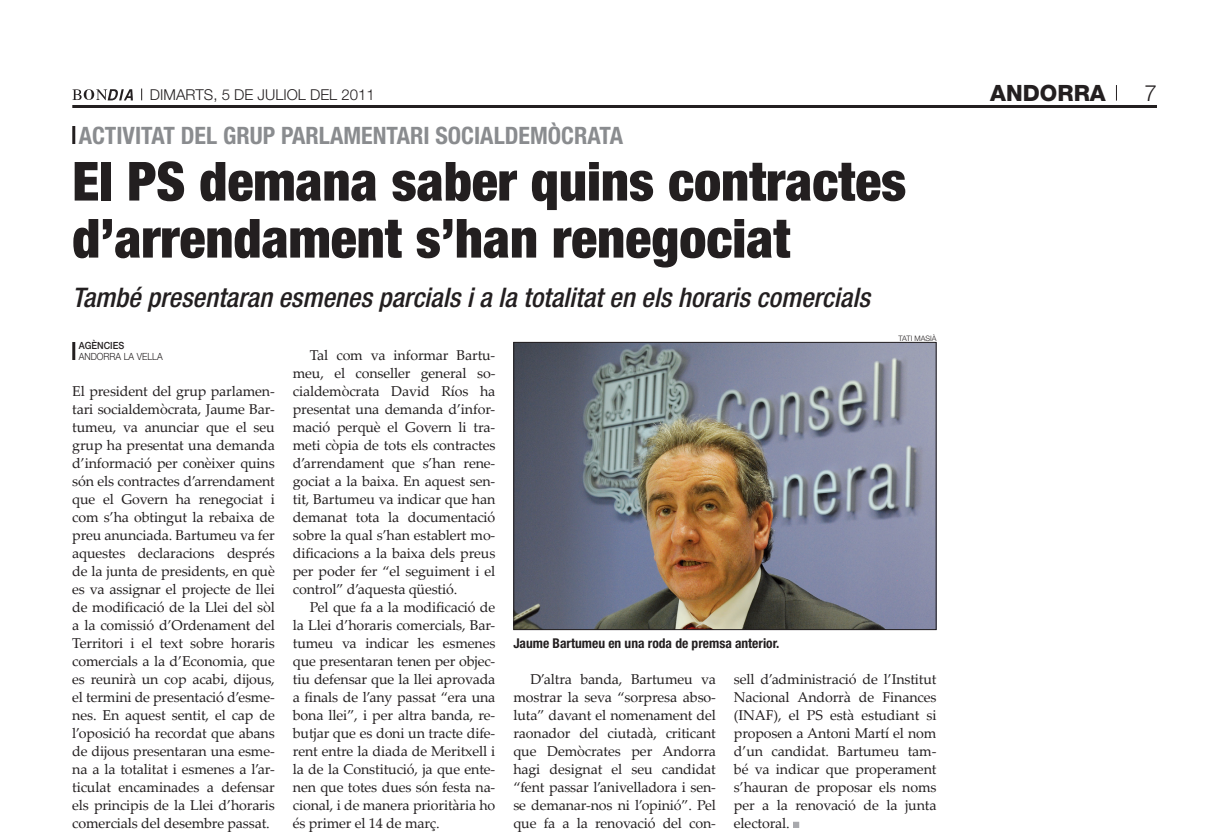
<style>
.page{position:relative;width:1229px;height:840px;background:#fff}
.page>*{position:absolute;margin:0;border:0;box-sizing:border-box;transform-origin:0 0}
.t1{font:900 condensed 54px/57px "Helvetica Neue LT Std";color:#231f20}
.t2{font:italic 500 condensed 27px "Helvetica Neue LT Std";color:#231f20}
.t3{font:700 condensed 24px "Helvetica Neue LT Std";color:#8a8c8f}
.t4{font:800 22.5px "Helvetica Neue LT Std";color:#231f20}
.t5{font:300 22.5px "Helvetica Neue LT Std";color:#231f20}
.t6{font:300 15px "Helvetica Neue LT Std";color:#231f20}
.t7{font:14.25px/18px "Palatino Linotype";letter-spacing:-.01em;color:#231f20;text-align:justify}
.t8{font:700 condensed 13.5px "Helvetica Neue LT Std";color:#231f20}
.t9{font:300 9.9px/10.5px "Helvetica Neue LT Std";color:#231f20;scale:.91 1}
.t10{font:300 7.5px "Helvetica Neue LT Std";color:#231f20}
.s1{font-weight:500}
</style>
<div class="page">
<hr style="left:72px;top:105px;width:1085px;height:3px;background:#231f20">
<svg style="left:1116px;top:85px;width:1px;height:16px"></svg>
<svg style="left:72px;top:89px;width:61px;height:11px"></svg>
<svg style="left:793px;top:822px;width:6px;height:6px"></svg>
<img style="left:515px;top:344px;width:419px;height:284px">
<div style="left:513px;top:342px;width:423px;height:288px;border:1px solid #231f20"></div>
<hr style="left:72px;top:342px;width:3px;height:18px;background:#231f20">
<hr style="left:72px;top:126px;width:3px;height:18px;background:#231f20">
<p class="t6" style="left:150px;top:85px;width:226px">DIMARTS, 5 DE JULIOL DEL 2011</p>
<p class="t4" style="left:990px;top:80px;width:117px">ANDORRA</p>
<p class="t5" style="left:1144px;top:79px;width:14px">7</p>
<p class="t3" style="left:79px;top:121px;width:546px">activitat del grup parlamentari socialdemòcrata</p>
<p class="t1" style="left:72px;top:152px;width:835px">El PS demana saber quins contractes d’arrendament s’han renegociat</p>
<p class="t2" style="left:72px;top:282px;width:799px">També presentaran esmenes parcials i a la totalitat en els horaris comercials</p>
<p class="t9" style="left:79px;top:340px;width:94px"><span class="s1">AGÈNCIES<br></span>ANDORRA LA VELLA</p>
<p class="t10" style="left:898px;top:333px;width:39px">TATI MASIÀ</p>
<p class="t7" style="left:310px;top:346px;width:187px">Tal com va informar Bartu-</p>
<p class="t7" style="left:293px;top:364px;width:204px">meu, el conseller general so-</p>
<p class="t7" style="left:293px;top:382px;width:204px">cialdemòcrata David Ríos ha</p>
<p class="t7" style="left:293px;top:400px;width:204px">presentat una demanda d’infor-</p>
<p class="t7" style="left:293px;top:418px;width:204px">mació perquè el Govern li tra-</p>
<p class="t7" style="left:293px;top:436px;width:204px">meti còpia de tots els contractes</p>
<p class="t7" style="left:293px;top:454px;width:204px">d’arrendament que s’han rene-</p>
<p class="t7" style="left:293px;top:472px;width:204px">gociat a la baixa. En aquest sen-</p>
<p class="t7" style="left:293px;top:490px;width:204px">tit, Bartumeu va indicar que han</p>
<p class="t7" style="left:293px;top:508px;width:204px">demanat tota la documentació</p>
<p class="t7" style="left:293px;top:526px;width:204px">sobre la qual s’han establert mo-</p>
<p class="t7" style="left:293px;top:544px;width:204px">dificacions a la baixa dels preus</p>
<p class="t7" style="left:293px;top:562px;width:204px">per poder fer “el seguiment i el</p>
<p class="t7" style="left:293px;top:580px;width:166px">control” d’aquesta qüestió.</p>
<p class="t7" style="left:310px;top:598px;width:187px">Pel que fa a la modificació de</p>
<p class="t7" style="left:293px;top:616px;width:204px">la Llei d’horaris comercials, Bar-</p>
<p class="t7" style="left:293px;top:634px;width:204px">tumeu va indicar les esmenes</p>
<p class="t7" style="left:293px;top:652px;width:204px">que presentaran tenen per objec-</p>
<p class="t7" style="left:293px;top:670px;width:204px">tiu defensar que la llei aprovada</p>
<p class="t7" style="left:293px;top:688px;width:204px">a finals de l’any passat “era una</p>
<p class="t7" style="left:293px;top:706px;width:204px">bona llei”, i per altra banda, re-</p>
<p class="t7" style="left:293px;top:724px;width:204px">butjar que es doni un tracte dife-</p>
<p class="t7" style="left:293px;top:741px;width:204px">rent entre la diada de Meritxell i</p>
<p class="t7" style="left:293px;top:759px;width:204px">la de la Constitució, ja que ente-</p>
<p class="t7" style="left:293px;top:777px;width:204px">nen que totes dues són festa na-</p>
<p class="t7" style="left:293px;top:795px;width:204px">cional, i de manera prioritària ho</p>
<p class="t7" style="left:293px;top:813px;width:148px">és primer el 14 de març.</p>
<p class="t7" style="left:72px;top:382px;width:204px">El president del grup parlamen&shy;tari socialdemòcrata, Jaume Bar&shy;tumeu, va anunciar que el seu grup ha presentat una demanda d’informació per conèixer quins són els contractes d’arrendament que el Govern ha renegociat i com s’ha obtingut la rebaixa de preu anunciada. Bartumeu va fer aquestes declaracions després de la junta de presidents, en què es va assignar el projecte de llei de modificació de la Llei del sòl a la comissió d’Ordenament del Territori i el text sobre horaris comercials a la d’Economia, que es reunirà un cop acabi, dijous, el termini de presentació d’esme&shy;nes. En aquest sentit, el cap de l’oposició ha recordat que abans de dijous presentaran una esme&shy;na a la totalitat i esmenes a l’ar&shy;ticulat encaminades a defensar els principis de la Llei d’horaris comercials del desembre passat.</p>
<p class="t8" style="left:513px;top:635px;width:268px">Jaume Bartumeu en una roda de premsa anterior.</p>
<p class="t7" style="left:513px;top:669px;width:204px;text-indent:17px">D’altra banda, Bartumeu va mostrar la seva “sorpresa abso&shy;luta” davant el nomenament del raonador del ciutadà, criticant que Demòcrates per Andorra hagi designat el seu candidat “fent passar l’anivelladora i sen&shy;se demanar-nos ni l’opinió”. Pel que fa a la renovació del con-</p>
<p class="t7" style="left:734px;top:669px;width:204px">sell d’administració de l’Institut Nacional Andorrà de Finances (INAF), el PS està estudiant si proposen a Antoni Martí el nom d’un candidat. Bartumeu tam&shy;bé va indicar que properament s’hauran de proposar els noms per a la renovació de la junta electoral.</p>
</div>
